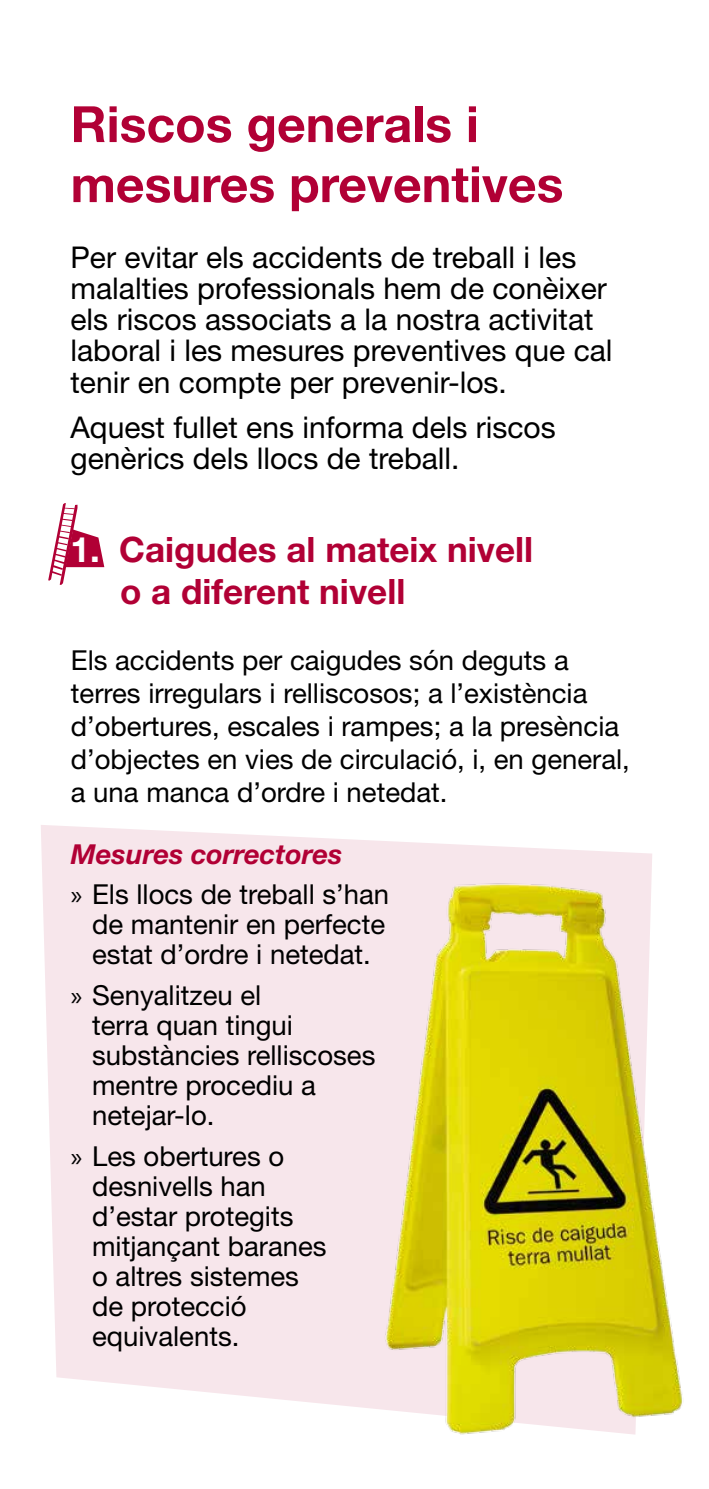
<style>
.page{position:relative;width:709px;height:1489px;background:#fff}
.page>*{position:absolute;margin:0;border:0;box-sizing:border-box;transform-origin:0 0}
.t1{font:700 50px/60px "Helvetica Neue LT Std";color:#b10035}
.t2{font:700 35px/42px "Helvetica Neue LT Std";color:#b10035}
.t3{font:30px/31.2px "Helvetica Neue LT Std";color:#000}
.t4{font:27.5px/30px "Helvetica Neue LT Std";color:#000}
.s1{color:#fff}
.s2{font-weight:700;font-style:italic;color:#b10035}
.s3{font-family:"Myriad Pro"}
</style>
<div class="page">
<svg style="left:48px;top:503px;width:56px;height:82px"></svg>
<div style="left:41px;top:825px;width:290px;height:580px;background:#f7e6eb"></div>
<img style="left:331px;top:838px;width:352px;height:597px">
<h1 class="t1" style="left:71px;top:93px;width:494px">Riscos generals i mesures preventives</h1>
<p class="t3" style="left:71px;top:241px;width:543px">Per evitar els accidents de treball i les malalties professionals hem de conèixer els riscos associats a la nostra activitat laboral i les mesures preventives que cal tenir en compte per prevenir-los.</p>
<p class="t3" style="left:71px;top:411px;width:487px">Aquest fullet ens informa dels riscos genèrics dels llocs de treball.</p>
<p class="t2" style="left:120px;top:527px;width:415px;text-indent:-50px"><span class="s1">1.</span> Caigudes al mateix nivell o a diferent nivell</p>
<p class="t4" style="left:71px;top:643px;width:560px;line-height:33px">Els accidents per caigudes són deguts a terres irregulars i relliscosos; a l’existència d’obertures, escales i rampes; a la presència d’objectes en vies de circulació, i, en general, a una manca d’ordre i netedat.</p>
<p class="t4" style="left:71px;top:833px;width:320px;line-height:40.5px"><span class="s2">Mesures correctores<br></span><span class="s3">»</span> Els llocs de treball s’han</p>
<p class="t4" style="left:92px;top:909px;width:294px">de mantenir en perfecte estat d’ordre i netedat.</p>
<p class="t4" style="left:92px;top:979px;width:285px;text-indent:-21px"><span class="s3">»</span> Senyalitzeu el<br>terra quan tingui substàncies relliscoses mentre procediu a netejar-lo.</p>
<p class="t4" style="left:92px;top:1140px;width:236px;text-indent:-21px"><span class="s3">»</span> Les obertures o desnivells han d’estar protegits mitjançant baranes o altres sistemes de protecció equivalents.</p>
</div>
